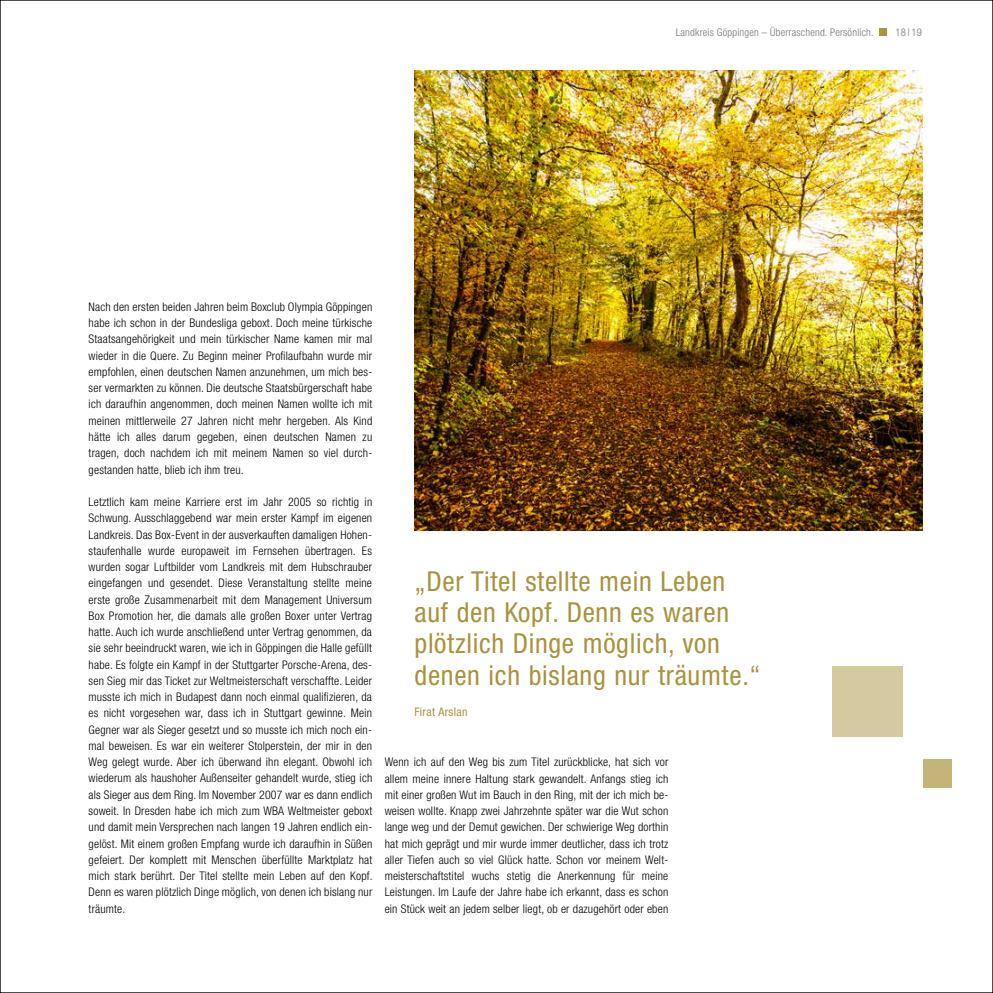
<style>
.page{position:relative;width:993px;height:993px;background:#fff}
.page>*{position:absolute;margin:0;border:0;box-sizing:border-box;transform-origin:0 0}
.t1{font:condensed 27.5px/31.2px "Helvetica Neue LT Std";letter-spacing:.025em;color:#a9933e}
.t2{font:300 condensed 11.88px/16.2px "Helvetica Neue LT Std";letter-spacing:.015em;color:#000;text-align:justify}
.t3{font:condensed 11.88px "Helvetica Neue LT Std";letter-spacing:.025em;color:#a9933e}
.t4{font:300 condensed 10.62px "Helvetica Neue LT Std";letter-spacing:.02em;color:#757574}
</style>
<div class="page">
<div style="left:878px;top:28px;width:8px;height:8px;background:#a9933e"></div>
<img style="left:414px;top:71px;width:508px;height:459px">
<div style="left:922px;top:758px;width:28px;height:29px;background:#c3b478"></div>
<div style="left:831px;top:666px;width:71px;height:71px;background:#d4c99f"></div>
<p class="t4" style="left:675px;top:26px;width:199px">Landkreis Göppingen – Überraschend. Persönlich.</p>
<p class="t4" style="left:895px;top:26px;width:28px">18 | 19</p>
<p class="t2" style="left:89px;top:298px;width:285px">Nach den ersten beiden Jahren beim Boxclub Olympia Göppingen habe ich schon in der Bundesliga geboxt. Doch meine türkische Staatsangehörigkeit und mein türkischer Name kamen mir mal wieder in die Quere. Zu Beginn meiner Proflaufbahn wurde mir empfohlen, einen deutschen Namen anzunehmen, um mich bes&shy;ser vermarkten zu können. Die deutsche Staatsbürgerschaft habe ich daraufhin angenommen, doch meinen Namen wollte ich mit meinen mittlerweile 27 Jahren nicht mehr hergeben. Als Kind hätte ich alles darum gegeben, einen deutschen Namen zu tragen, doch nachdem ich mit meinem Namen so viel durch&shy;gestanden hatte, blieb ich ihm treu.</p>
<p class="t2" style="left:89px;top:493px;width:285px">Letztlich kam meine Karriere erst im Jahr 2005 so richtig in Schwung. Ausschlaggebend war mein erster Kampf im eigenen Landkreis. Das Box-Event in der ausverkauften damaligen Hohen&shy;staufenhalle wurde europaweit im Fernsehen übertragen. Es wurden sogar Luftbilder vom Landkreis mit dem Hubschrauber eingefangen und gesendet. Diese Veranstaltung stellte meine erste große Zusammenarbeit mit dem Management Universum Box Promotion her, die damals alle großen Boxer unter Vertrag hatte. Auch ich wurde anschließend unter Vertrag genommen, da sie sehr beeindruckt waren, wie ich in Göppingen die Halle gefüllt habe. Es folgte ein Kampf in der Stuttgarter Porsche-Arena, des&shy;sen Sieg mir das Ticket zur Weltmeisterschaft verschaffte. Leider musste ich mich in Budapest dann noch einmal qualifzieren, da es nicht vorgesehen war, dass ich in Stuttgart gewinne. Mein Gegner war als Sieger gesetzt und so musste ich mich noch ein&shy;mal beweisen. Es war ein weiterer Stolperstein, der mir in den Weg gelegt wurde. Aber ich überwand ihn elegant. Obwohl ich wiederum als haushoher Außenseiter gehandelt wurde, stieg ich als Sieger aus dem Ring. Im November 2007 war es dann endlich soweit. In Dresden habe ich mich zum WBA Weltmeister geboxt und damit mein Versprechen nach langen 19 Jahren endlich ein&shy;gelöst. Mit einem großen Empfang wurde ich daraufhin in Süßen gefeiert. Der komplett mit Menschen überfüllte Marktplatz hat mich stark berührt. Der Titel stellte mein Leben auf den Kopf.<br>Denn es waren plötzlich Dinge möglich, von denen ich bislang nur träumte.</p>
<h1 class="t1" style="left:414px;top:565px;width:347px">„Der Titel stellte mein Leben auf den Kopf. Denn es waren plötzlich Dinge möglich, von denen ich bislang nur träumte.“</h1>
<p class="t3" style="left:414px;top:704px;width:54px">Firat Arslan</p>
<p class="t2" style="left:384px;top:753px;width:285px">Wenn ich auf den Weg bis zum Titel zurückblicke, hat sich vor allem meine innere Haltung stark gewandelt. Anfangs stieg ich mit einer großen Wut im Bauch in den Ring, mit der ich mich be&shy;weisen wollte. Knapp zwei Jahrzehnte später war die Wut schon lange weg und der Demut gewichen. Der schwierige Weg dorthin hat mich geprägt und mir wurde immer deutlicher, dass ich trotz aller Tiefen auch so viel Glück hatte. Schon vor meinem Welt&shy;meisterschaftstitel wuchs stetig die Anerkennung für meine Leistungen. Im Laufe der Jahre habe ich erkannt, dass es schon ein Stück weit an jedem selber liegt, ob er dazugehört oder eben</p>
</div>
